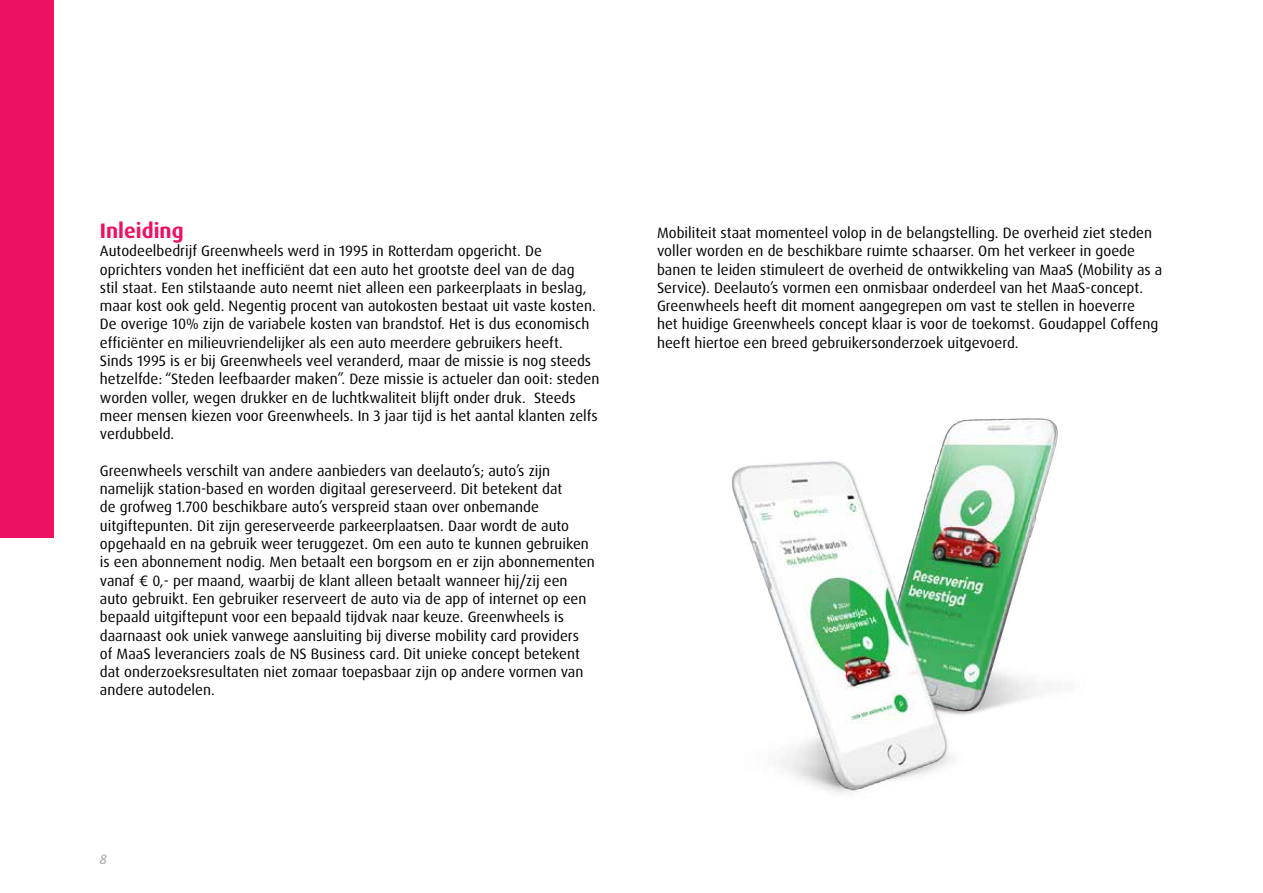
<style>
.page{position:relative;width:1263px;height:893px;background:#fff}
.page>*{position:absolute;margin:0;border:0;box-sizing:border-box;transform-origin:0 0}
.t1{font:700 21px "Dax OT";color:#ed1164}
.t2{font:15px/18.3px "Dax OT";color:#000}
.t3{font:italic 13.5px "Dax OT";color:#999b9e}
</style>
<div class="page">
<div style="left:0;top:0;width:53px;height:537px;background:#ed1164"></div>
<img style="left:732px;top:418px;width:326px;height:375px">
<h1 class="t1" style="left:100px;top:217px;width:85px">Inleiding</h1>
<p class="t2" style="left:100px;top:242px;width:501px">Autodeelbedrijf Greenwheels werd in 1995 in Rotterdam opgericht. De oprichters vonden het inefficiënt dat een auto het grootste deel van de dag<br>stil staat. Een stilstaande auto neemt niet alleen een parkeerplaats in beslag, maar kost ook geld. Negentig procent van autokosten bestaat uit vaste kosten.<br>De overige 10% zijn de variabele kosten van brandstof. Het is dus economisch efficiënter en milieuvriendelijker als een auto meerdere gebruikers heeft.<br>Sinds 1995 is er bij Greenwheels veel veranderd, maar de missie is nog steeds hetzelfde: “Steden leefbaarder maken”. Deze missie is actueler dan ooit: steden worden voller, wegen drukker en de luchtkwaliteit blijft onder druk. Steeds meer mensen kiezen voor Greenwheels. In 3 jaar tijd is het aantal klanten zelfs verdubbeld.</p>
<p class="t2" style="left:100px;top:462px;width:496px">Greenwheels verschilt van andere aanbieders van deelauto’s; auto’s zijn namelijk station-based en worden digitaal gereserveerd. Dit betekent dat<br>de grofweg 1.700 beschikbare auto’s verspreid staan over onbemande uitgiftepunten. Dit zijn gereserveerde parkeerplaatsen. Daar wordt de auto opgehaald en na gebruik weer teruggezet. Om een auto te kunnen gebruiken is een abonnement nodig. Men betaalt een borgsom en er zijn abonnementen vanaf € 0,- per maand, waarbij de klant alleen betaalt wanneer hij/zij een auto gebruikt. Een gebruiker reserveert de auto via de app of internet op een bepaald uitgiftepunt voor een bepaald tijdvak naar keuze. Greenwheels is daarnaast ook uniek vanwege aansluiting bij diverse mobility card providers of MaaS leveranciers zoals de NS Business card. Dit unieke concept betekent dat onderzoeksresultaten niet zomaar toepasbaar zijn op andere vormen van andere autodelen.</p>
<p class="t2" style="left:657px;top:224px;width:507px">Mobiliteit staat momenteel volop in de belangstelling. De overheid ziet steden voller worden en de beschikbare ruimte schaarser. Om het verkeer in goede banen te leiden stimuleert de overheid de ontwikkeling van MaaS (Mobility as a Service). Deelauto’s vormen een onmisbaar onderdeel van het MaaS-concept.<br>Greenwheels heeft dit moment aangegrepen om vast te stellen in hoeverre<br>het huidige Greenwheels concept klaar is voor de toekomst. Goudappel Coffeng heeft hiertoe een breed gebruikersonderzoek uitgevoerd.</p>
<p class="t3" style="left:100px;top:851px;width:9px">8</p>
</div>
